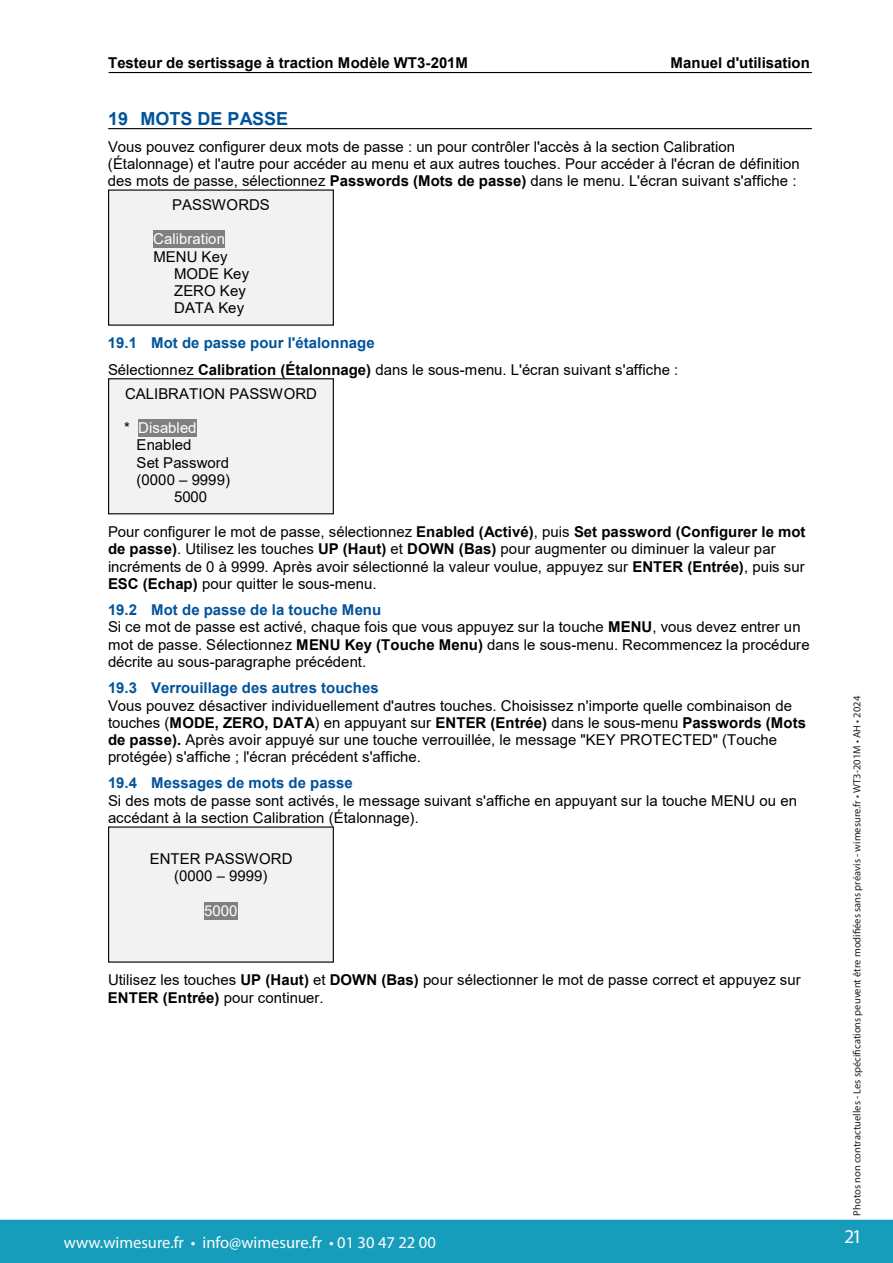
<style>
.page{position:relative;width:893px;height:1263px;background:#fff}
.page>*{position:absolute;margin:0;border:0;box-sizing:border-box;transform-origin:0 0}
.t1{font:19.5px "Myriad Pro";color:#fff}
.t2{font:700 18px "Arial";color:#00539b}
.t3{font:16.5px "Myriad Pro";color:#fff}
.t4{font:15px/17.2px "Arial";color:#000}
.t5{font:700 15px "Arial";color:#000}
.t6{font:15px "Arial";color:#fff}
.t7{font:10.5px "Myriad Pro";color:#231f20}
.s1{font-weight:700}
.s2{font-weight:700;color:#00539b}
.s3{color:#000}
</style>
<div class="page">
<hr style="left:109px;top:72px;width:702px;height:1px;background:#000">
<div style="left:109px;top:827px;width:224px;height:135px;background:#f2f2f2"></div>
<div style="left:108px;top:826px;width:226px;height:137px;border:1px solid #000"></div>
<div style="left:204px;top:902px;width:34px;height:17px;background:#808080"></div>
<div style="left:109px;top:379px;width:224px;height:135px;background:#f2f2f2"></div>
<div style="left:108px;top:378px;width:226px;height:136px;border:1px solid #000"></div>
<div style="left:138px;top:419px;width:59px;height:17px;background:#808080"></div>
<div style="left:109px;top:190px;width:224px;height:135px;background:#f2f2f2"></div>
<div style="left:108px;top:189px;width:226px;height:137px;border:1px solid #000"></div>
<div style="left:153px;top:231px;width:72px;height:17px;background:#808080"></div>
<hr style="left:109px;top:128px;width:702px;height:1px;background:#000">
<div style="left:0;top:1220px;width:893px;height:43px;background:#169dbb"></div>
<p class="t5" style="left:108px;top:52px;width:362px">Testeur de sertissage à traction Modèle WT3-201M</p>
<p class="t5" style="left:670px;top:52px;width:141px">Manuel d'utilisation</p>
<p class="t2" style="left:108px;top:106px;width:182px">19 MOTS DE PASSE</p>
<p class="t4" style="left:108px;top:138px;width:693px">Vous pouvez configurer deux mots de passe : un pour contrôler l'accès à la section Calibration (Étalonnage) et l'autre pour accéder au menu et aux autres touches. Pour accéder à l'écran de définition des mots de passe, sélectionnez <span class="s1">Passwords (Mots de passe)</span> dans le menu. L'écran suivant s'affiche :</p>
<p class="t4" style="left:172px;top:196px;width:99px">PASSWORDS</p>
<p class="t6" style="left:153px;top:229px;width:73px">Calibration</p>
<p class="t4" style="left:153px;top:248px;width:76px">MENU Key</p>
<p class="t4" style="left:174px;top:265px;width:77px">MODE Key</p>
<p class="t4" style="left:174px;top:282px;width:73px">ZERO Key</p>
<p class="t4" style="left:174px;top:299px;width:72px">DATA Key</p>
<p class="t4" style="left:108px;top:330px;width:572px;line-height:26.2px"><span class="s2">19.1 Mot de passe pour l'étalonnage<br></span>Sélectionnez <span class="s1">Calibration (Étalonnage)</span> dans le sous-menu. L'écran suivant s'affiche :</p>
<p class="t4" style="left:125px;top:385px;width:193px">CALIBRATION PASSWORD</p>
<p class="t6" style="left:124px;top:417px;width:74px"><span class="s3">*</span> Disabled</p>
<p class="t4" style="left:137px;top:436px;width:56px">Enabled</p>
<p class="t4" style="left:137px;top:454px;width:94px">Set Password</p>
<p class="t4" style="left:137px;top:471px;width:95px">(0000 – 9999)</p>
<p class="t4" style="left:174px;top:488px;width:35px">5000</p>
<p class="t4" style="left:108px;top:523px;width:699px">Pour configurer le mot de passe, sélectionnez <span class="s1">Enabled (Activé)</span>, puis <span class="s1">Set password (Configurer le mot de passe)</span>. Utilisez les touches <span class="s1">UP (Haut)</span> et <span class="s1">DOWN (Bas)</span> pour augmenter ou diminuer la valeur par incréments de 0 à 9999. Après avoir sélectionné la valeur voulue, appuyez sur <span class="s1">ENTER (Entrée)</span>, puis sur <span class="s1">ESC (Echap)</span> pour quitter le sous-menu.</p>
<p class="t4" style="left:108px;top:601px;width:703px"><span class="s2">19.2 Mot de passe de la touche Menu<br></span>Si ce mot de passe est activé, chaque fois que vous appuyez sur la touche <span class="s1">MENU</span>, vous devez entrer un mot de passe. Sélectionnez <span class="s1">MENU Key (Touche Menu)</span> dans le sous-menu. Recommencez la procédure décrite au sous-paragraphe précédent.</p>
<p class="t4" style="left:108px;top:679px;width:700px"><span class="s2">19.3 Verrouillage des autres touches<br></span>Vous pouvez désactiver individuellement d'autres touches. Choisissez n'importe quelle combinaison de touches (<span class="s1">MODE, ZERO, DATA</span>) en appuyant sur <span class="s1">ENTER (Entrée)</span> dans le sous-menu <span class="s1">Passwords (Mots de passe).</span> Après avoir appuyé sur une touche verrouillée, le message "KEY PROTECTED" (Touche protégée) s'affiche ; l'écran précédent s'affiche.</p>
<p class="t4" style="left:108px;top:774px;width:690px"><span class="s2">19.4 Messages de mots de passe<br></span>Si des mots de passe sont activés, le message suivant s'affiche en appuyant sur la touche MENU ou en accédant à la section Calibration (Étalonnage).</p>
<p class="t4" style="left:150px;top:850px;width:144px;text-align:center">ENTER PASSWORD (0000 – 9999)</p>
<p class="t6" style="left:204px;top:900px;width:35px">5000</p>
<p class="t4" style="left:108px;top:971px;width:694px">Utilisez les touches <span class="s1">UP (Haut)</span> et <span class="s1">DOWN (Bas)</span> pour sélectionner le mot de passe correct et appuyez sur<br><span class="s1">ENTER (Entrée)</span> pour continuer.</p>
<p class="t3" style="left:64px;top:1232px;width:374px">www.wimesure.fr • info@wimesure.fr • 01 30 47 22 00</p>
<p class="t7" style="left:850px;top:1215px;width:521px;rotate:-90deg">Photos non contractuelles - Les spécifications peuvent être modifiées sans préavis - wimesure.fr • WT3-201M • AH • 2024</p>
<h1 class="t1" style="left:845px;top:1225px;width:17px">21</h1>
</div>
